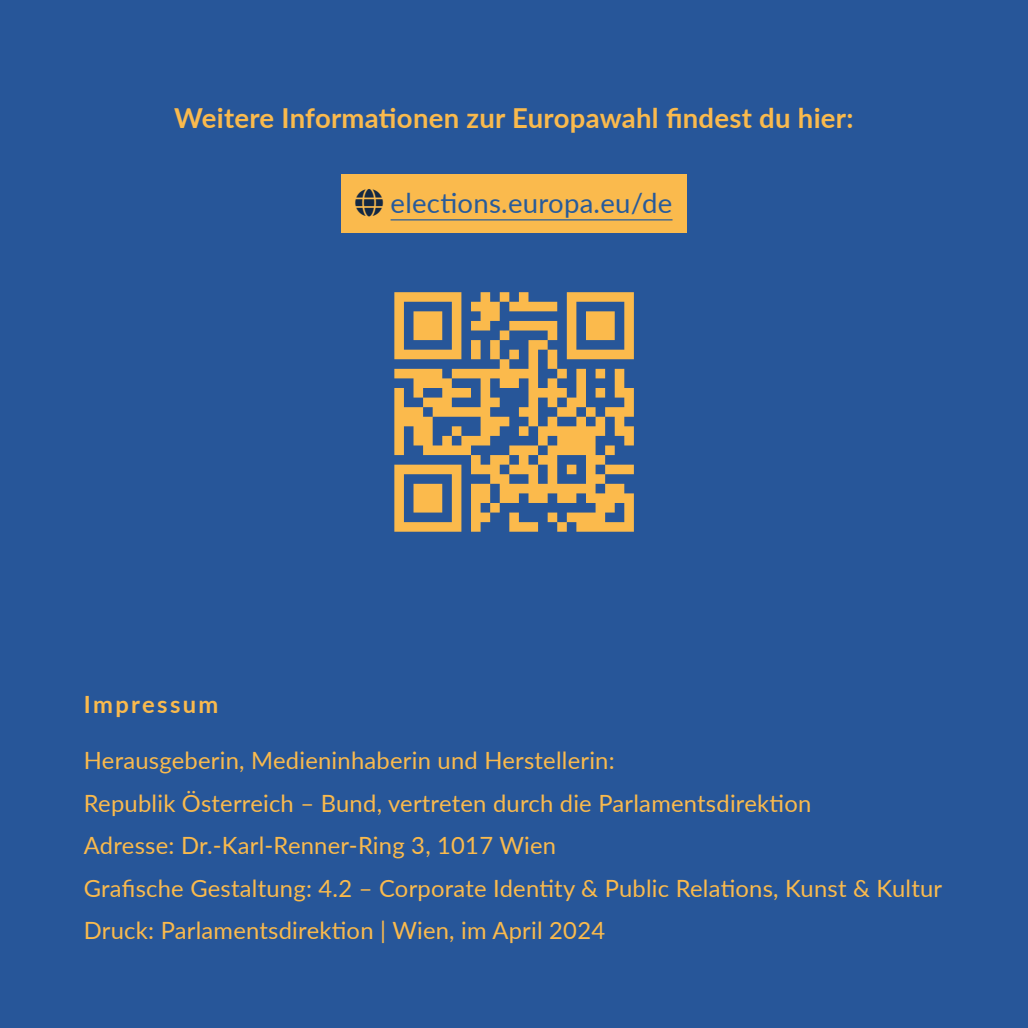
<style>
.page{position:relative;width:1028px;height:1028px;background:#275699}
.page>*{position:absolute;margin:0;border:0;box-sizing:border-box;transform-origin:0 0}
.t1{font:700 27.5px "Lato";letter-spacing:.01em;color:#faba4d}
.t2{font:27.5px "Lato";letter-spacing:.01em;color:#275b9b}
.t3{font:23.75px/42.5px "Lato";letter-spacing:.01em;color:#faba4d}
.t4{font:700 23.75px "Lato";letter-spacing:.1em;color:#faba4d}
</style>
<div class="page">
<div style="left:341px;top:175px;width:345px;height:58px;background:#faba4d"></div>
<hr style="left:390px;top:219px;width:282px;height:1px;background:#275b9b">
<svg style="left:394px;top:292px;width:240px;height:239px"></svg>
<h2 class="t1" style="left:174px;top:98px;width:680px">Weitere Informationen zur Europawahl findest du hier:</h2>
<p class="t2" style="left:390px;top:184px;width:283px">elections.europa.eu/de</p>
<h3 class="t4" style="left:84px;top:686px;width:136px">Impressum</h3>
<p class="t3" style="left:84px;top:738px;width:729px">Herausgeberin, Medieninhaberin und Herstellerin:<br>Republik Österreich – Bund, vertreten durch die Parlamentsdirektion</p>
<p class="t3" style="left:84px;top:823px;width:474px">Adresse: Dr.-Karl-Renner-Ring 3, 1017 Wien</p>
<p class="t3" style="left:84px;top:866px;width:859px">Grafische Gestaltung: 4.2 – Corporate Identity &amp; Public Relations, Kunst &amp; Kultur</p>
<p class="t3" style="left:84px;top:908px;width:523px">Druck: Parlamentsdirektion | Wien, im April 2024</p>
</div>
